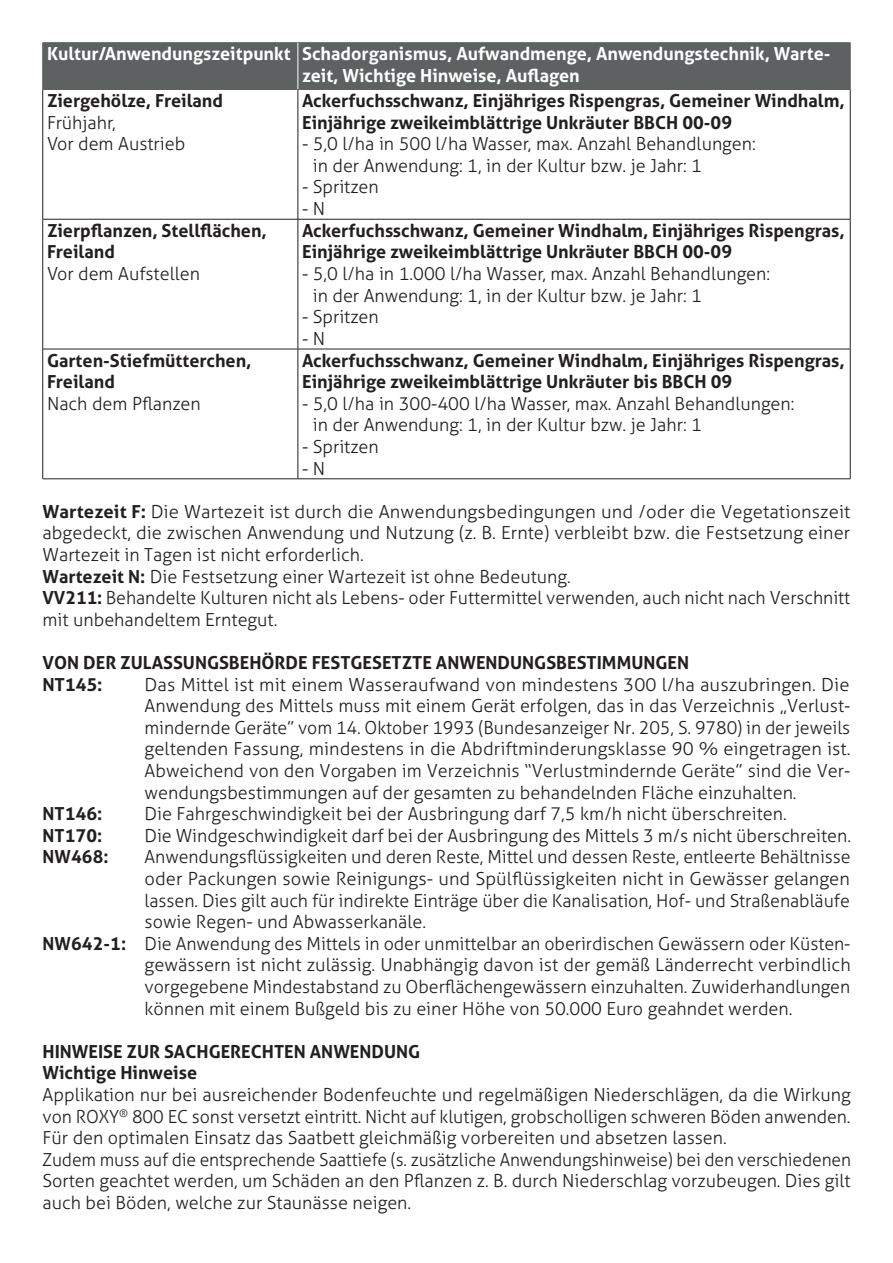
<style>
.page{position:relative;width:893px;height:1263px;background:#fff}
.page>*{position:absolute;margin:0;border:0;box-sizing:border-box;transform-origin:0 0}
.Mengentext{font:300 18px/21.6px "Aller";color:#231f20;text-align:justify}
.Broodtekst{font:700 18px/21.6px "Aller";color:#231f20}
.t1{font:700 18px/21.6px "Aller";color:#fff}
.Mengentext-2{font:700 18px "Aller";color:#231f20}
.Broodtekst-2{font:300 18px "Aller";color:#231f20}
.Z_normal{font:300 18px/21.6px "Aller";color:#231f20}
.s1{font-weight:700}
</style>
<div class="page">
<div style="left:43px;top:43px;width:807px;height:46px;background:#5d6161"></div>
<hr style="left:42px;top:90px;width:1px;height:129px;background:#231f20">
<hr style="left:298px;top:90px;width:1px;height:129px;background:#231f20">
<hr style="left:850px;top:90px;width:1px;height:129px;background:#231f20">
<hr style="left:43px;top:219px;width:255px;height:1px;background:#231f20">
<hr style="left:42px;top:219px;width:1px;height:130px;background:#231f20">
<hr style="left:298px;top:219px;width:552px;height:1px;background:#231f20">
<hr style="left:298px;top:219px;width:1px;height:130px;background:#231f20">
<hr style="left:850px;top:219px;width:1px;height:130px;background:#231f20">
<hr style="left:43px;top:349px;width:255px;height:1px;background:#231f20">
<hr style="left:42px;top:349px;width:1px;height:130px;background:#231f20">
<hr style="left:298px;top:349px;width:552px;height:1px;background:#231f20">
<hr style="left:298px;top:349px;width:1px;height:130px;background:#231f20">
<hr style="left:850px;top:349px;width:1px;height:130px;background:#231f20">
<hr style="left:43px;top:478px;width:255px;height:1px;background:#231f20">
<hr style="left:298px;top:478px;width:552px;height:1px;background:#231f20">
<hr style="left:43px;top:42px;width:255px;height:1px;background:#5d6161">
<hr style="left:42px;top:43px;width:1px;height:46px;background:#5d6161">
<hr style="left:298px;top:42px;width:552px;height:1px;background:#5d6161">
<hr style="left:850px;top:43px;width:1px;height:46px;background:#5d6161">
<hr style="left:298px;top:43px;width:1px;height:46px;background:#fff">
<hr style="left:43px;top:89px;width:255px;height:1px;background:#5d6161">
<hr style="left:298px;top:89px;width:552px;height:1px;background:#5d6161">
<p class="t1" style="left:47px;top:43px;width:245px">Kultur/Anwendungszeitpunkt</p>
<p class="t1" style="left:302px;top:43px;width:530px">Schadorganismus, Aufwandmenge, Anwendungstechnik, Warte&shy;zeit, Wichtige Hinweise, Auflagen</p>
<p class="Broodtekst" style="left:47px;top:90px;width:178px">Ziergehölze, Freiland</p>
<p class="Z_normal" style="left:47px;top:111px;width:140px">Frühjahr,<br>Vor dem Austrieb</p>
<p class="Broodtekst" style="left:302px;top:90px;width:544px">Ackerfuchsschwanz, Einjähriges Rispengras, Gemeiner Windhalm,<br>Einjährige zweikeimblättrige Unkräuter BBCH 00-09</p>
<p class="Mengentext" style="left:313px;top:133px;width:444px;text-indent:-11px">- 5,0 l/ha in 500 l/ha Wasser, max. Anzahl Behandlungen: in der Anwendung: 1, in der Kultur bzw. je Jahr: 1</p>
<p class="Mengentext" style="left:302px;top:176px;width:78px">- Spritzen</p>
<p class="Mengentext" style="left:302px;top:198px;width:25px">-N</p>
<p class="Broodtekst" style="left:47px;top:219px;width:221px">Zierpflanzen, Stellflächen,<br>Freiland</p>
<p class="Broodtekst-2" style="left:47px;top:263px;width:154px">Vor dem Aufstellen</p>
<p class="Broodtekst" style="left:302px;top:219px;width:544px">Ackerfuchsschwanz, Gemeiner Windhalm, Einjähriges Rispengras,<br>Einjährige zweikeimblättrige Unkräuter BBCH 00-09</p>
<p class="Mengentext" style="left:313px;top:263px;width:459px;text-indent:-11px">- 5,0 l/ha in 1.000 l/ha Wasser, max. Anzahl Behandlungen: in der Anwendung: 1, in der Kultur bzw. je Jahr: 1</p>
<p class="Mengentext" style="left:302px;top:306px;width:78px">- Spritzen</p>
<p class="Mengentext" style="left:302px;top:328px;width:25px">-N</p>
<p class="Broodtekst" style="left:302px;top:349px;width:544px">Ackerfuchsschwanz, Gemeiner Windhalm, Einjähriges Rispengras,<br>Einjährige zweikeimblättrige Unkräuter bis BBCH 09</p>
<p class="Mengentext" style="left:313px;top:393px;width:483px;text-indent:-11px">- 5,0 l/ha in 300-400 l/ha Wasser, max. Anzahl Behandlungen: in der Anwendung: 1, in der Kultur bzw. je Jahr: 1</p>
<p class="Mengentext" style="left:302px;top:436px;width:78px">- Spritzen</p>
<p class="Mengentext" style="left:302px;top:457px;width:25px">-N</p>
<p class="Mengentext" style="left:43px;top:501px;width:809px"><span class="s1">Wartezeit F:</span> Die Wartezeit ist durch die Anwendungsbedingungen und /oder die Vegetationszeit abgedeckt, die zwischen Anwendung und Nutzung (z. B. Ernte) verbleibt bzw. die Festsetzung einer Wartezeit in Tagen ist nicht erforderlich.</p>
<p class="Mengentext" style="left:43px;top:565px;width:530px"><span class="s1">Wartezeit N:</span> Die Festsetzung einer Wartezeit ist ohne Bedeutung.</p>
<p class="Mengentext" style="left:43px;top:587px;width:809px"><span class="s1">VV211:</span> Behandelte Kulturen nicht als Lebens- oder Futtermittel verwenden, auch nicht nach Verschnitt mit unbehandeltem Erntegut.</p>
<p class="Broodtekst" style="left:43px;top:652px;width:648px">VON DER ZULASSUNGSBEHÖRDE FESTGESETZTE ANWENDUNGSBESTIMMUNGEN</p>
<p class="Mengentext-2" style="left:43px;top:673px;width:61px">NT145:</p>
<p class="Mengentext" style="left:145px;top:673px;width:707px">Das Mittel ist mit einem Wasseraufwand von mindestens 300 l/ha auszubringen. Die Anwendung des Mittels muss mit einem Gerät erfolgen, das in das Verzeichnis „Verlust&shy;mindernde Geräte” vom 14. Oktober 1993 (Bundesanzeiger Nr. 205, S. 9780) in der jeweils geltenden Fassung, mindestens in die Abdriftminderungsklasse 90 % eingetragen ist.<br>Abweichend von den Vorgaben im Verzeichnis “Verlustmindernde Geräte” sind die Ver&shy;wendungsbestimmungen auf der gesamten zu behandelnden Fläche einzuhalten.</p>
<p class="Mengentext-2" style="left:43px;top:803px;width:61px">NT146:</p>
<p class="Mengentext" style="left:145px;top:803px;width:644px">Die Fahrgeschwindigkeit bei der Ausbringung darf 7,5 km/h nicht überschreiten.</p>
<p class="Mengentext-2" style="left:43px;top:824px;width:61px">NT170:</p>
<p class="Mengentext" style="left:145px;top:825px;width:708px">Die Windgeschwindigkeit darf bei der Ausbringung des Mittels 3 m/s nicht überschreiten.</p>
<p class="Mengentext-2" style="left:43px;top:846px;width:68px">NW468:</p>
<p class="Mengentext" style="left:145px;top:846px;width:708px">Anwendungsflüssigkeiten und deren Reste, Mittel und dessen Reste, entleerte Behältnisse oder Packungen sowie Reinigungs- und Spülflüssigkeiten nicht in Gewässer gelangen lassen. Dies gilt auch für indirekte Einträge über die Kanalisation, Hof- und Straßenabläufe sowie Regen- und Abwasserkanäle.</p>
<p class="Mengentext" style="left:145px;top:933px;width:708px;text-indent:-102px"><span class="s1">NW642-1:</span> Die Anwendung des Mittels in oder unmittelbar an oberirdischen Gewässern oder Küsten&shy;gewässern ist nicht zulässig. Unabhängig davon ist der gemäß Länderrecht verbindlich vorgegebene Mindestabstand zu Oberflächengewässern einzuhalten. Zuwiderhandlungen können mit einem Bußgeld bis zu einer Höhe von 50.000 Euro geahndet werden.</p>
<p class="Mengentext-2" style="left:43px;top:1040px;width:379px">HINWEISE ZUR SACHGERECHTEN ANWENDUNG</p>
<p class="Mengentext-2" style="left:43px;top:1062px;width:156px">Wichtige Hinweise</p>
<p class="Mengentext" style="left:43px;top:1084px;width:810px">Applikation nur bei ausreichender Bodenfeuchte und regelmäßigen Niederschlägen, da die Wirkung von ROXY<sup>®</sup> 800 EC sonst versetzt eintritt. Nicht auf klutigen, grobscholligen schweren Böden anwenden.<br>Für den optimalen Einsatz das Saatbett gleichmäßig vorbereiten und absetzen lassen.</p>
<p class="Mengentext" style="left:43px;top:1149px;width:810px">Zudem muss auf die entsprechende Saattiefe (s. zusätzliche Anwendungshinweise) bei den verschiedenen Sorten geachtet werden, um Schäden an den Pflanzen z. B. durch Niederschlag vorzubeugen. Dies gilt auch bei Böden, welche zur Staunässe neigen.</p>
<p class="Broodtekst" style="left:47px;top:349px;width:206px">Garten-Stiefmütterchen,</p>
<p class="Broodtekst" style="left:47px;top:371px;width:69px">Freiland</p>
<p class="Broodtekst-2" style="left:47px;top:392px;width:155px">Nach dem Pflanzen</p>
</div>
